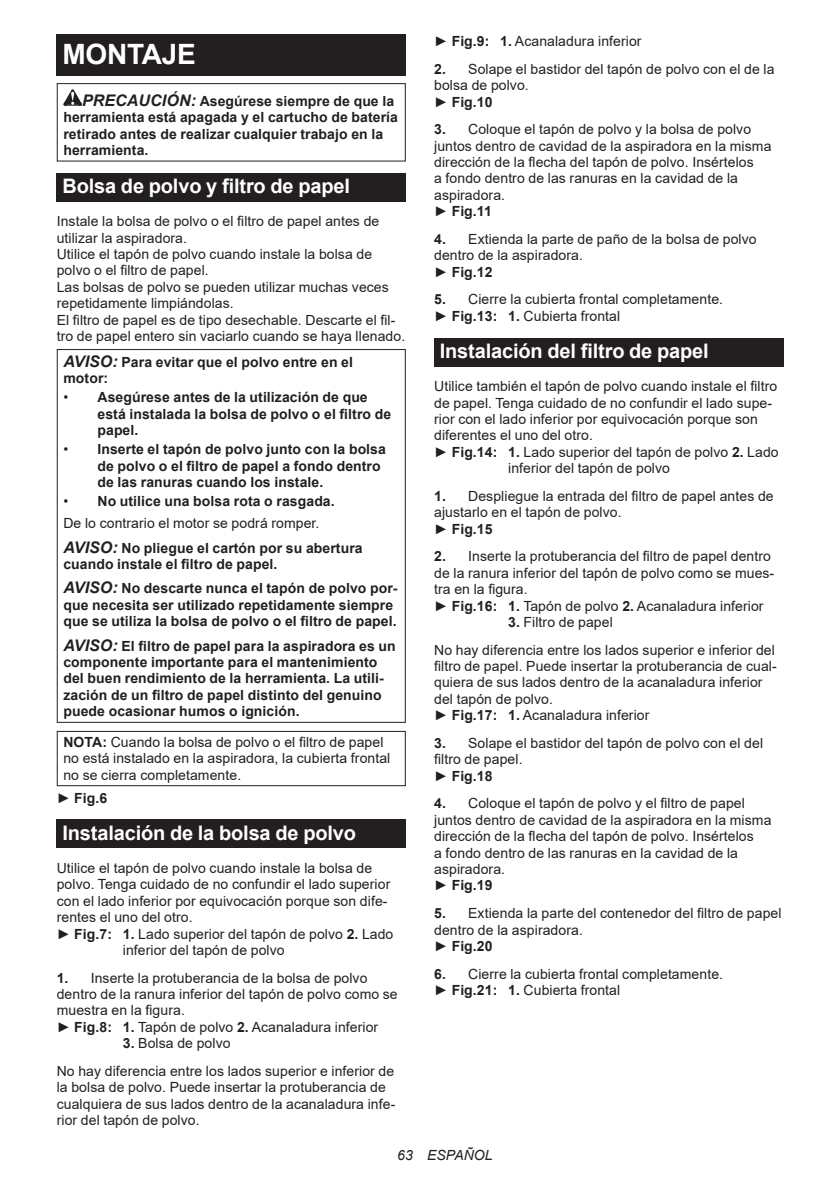
<style>
.page{position:relative;width:840px;height:1191px;background:#fff}
.page>*{position:absolute;margin:0;border:0;box-sizing:border-box;transform-origin:0 0}
.t1{font:700 28px "Arial";letter-spacing:-.01em;color:#fff}
.t2{font:700 20px "Arial";letter-spacing:-.01em;color:#fff}
.t3{font:14px/16.4px "Arial";letter-spacing:.005em;color:#231f20}
.t4{font:700 14px/16.4px "Arial";letter-spacing:.005em;color:#231f20}
.t5{font:italic 14px "Arial";letter-spacing:.005em;color:#231f20}
.s1{font-style:italic;font-size:16px}
.s2{font-weight:400}
.s3{font-weight:700}
</style>
<div class="page">
<div style="left:57px;top:34px;width:348px;height:41px;background:#231f20"></div>
<svg style="left:63px;top:89px;width:19px;height:17px"></svg>
<div style="left:57px;top:83px;width:348px;height:79px;border:1px solid #231f20"></div>
<div style="left:57px;top:173px;width:348px;height:28px;background:#231f20"></div>
<div style="left:57px;top:349px;width:348px;height:374px;border:1px solid #231f20"></div>
<div style="left:57px;top:731px;width:348px;height:55px;border:1px solid #231f20"></div>
<div style="left:57px;top:819px;width:348px;height:29px;background:#231f20"></div>
<div style="left:434px;top:338px;width:348px;height:28px;background:#231f20"></div>
<h1 class="t1" style="left:62px;top:34px;width:135px">MONTAJE</h1>
<p class="t4" style="left:63px;top:93px;width:336px;text-indent:19px"><span class="s1">PRECAUCIÓN:</span> Asegúrese siempre de que la herramienta está apagada y el cartucho de batería retirado antes de realizar cualquier trabajo en la herramienta.</p>
<h2 class="t2" style="left:62px;top:172px;width:289px">Bolsa de polvo y filtro de papel</h2>
<p class="t3" style="left:57px;top:213px;width:350px">Instale la bolsa de polvo o el filtro de papel antes de utilizar la aspiradora.<br>Utilice el tapón de polvo cuando instale la bolsa de polvo o el filtro de papel.<br>Las bolsas de polvo se pueden utilizar muchas veces repetidamente limpiándolas.<br>El filtro de papel es de tipo desechable. Descarte el fil&shy;tro de papel entero sin vaciarlo cuando se haya llenado.</p>
<p class="t4" style="left:63px;top:354px;width:291px"><span class="s1">AVISO:</span> Para evitar que el polvo entre en el motor:</p>
<p class="t4" style="left:97px;top:389px;width:295px;text-indent:-34px"><span class="s2">•</span> Asegúrese antes de la utilización de que está instalada la bolsa de polvo o el filtro de papel.</p>
<p class="t4" style="left:97px;top:441px;width:290px;text-indent:-34px"><span class="s2">•</span> Inserte el tapón de polvo junto con la bolsa de polvo o el filtro de papel a fondo dentro de las ranuras cuando los instale.</p>
<p class="t3" style="left:63px;top:490px;width:273px;line-height:22px">• <span class="s3">No utilice una bolsa rota o rasgada.<br></span>De lo contrario el motor se podrá romper.</p>
<p class="t4" style="left:63px;top:540px;width:300px"><span class="s1">AVISO:</span> No pliegue el cartón por su abertura cuando instale el filtro de papel.</p>
<p class="t4" style="left:63px;top:580px;width:335px"><span class="s1">AVISO:</span> No descarte nunca el tapón de polvo por&shy;que necesita ser utilizado repetidamente siempre que se utiliza la bolsa de polvo o el filtro de papel.</p>
<p class="t4" style="left:63px;top:637px;width:334px"><span class="s1">AVISO:</span> El filtro de papel para la aspiradora es un componente importante para el mantenimiento del buen rendimiento de la herramienta. La utili&shy;zación de un filtro de papel distinto del genuino puede ocasionar humos o ignición.</p>
<p class="t3" style="left:63px;top:733px;width:328px"><span class="s3">NOTA:</span> Cuando la bolsa de polvo o el filtro de papel no está instalado en la aspiradora, la cubierta frontal no se cierra completamente.</p>
<p class="t4" style="left:57px;top:789px;width:52px"><span class="s2">►</span> Fig.6</p>
<h2 class="t2" style="left:62px;top:818px;width:295px">Instalación de la bolsa de polvo</h2>
<p class="t3" style="left:57px;top:859px;width:317px">Utilice el tapón de polvo cuando instale la bolsa de</p>
<p class="t3" style="left:57px;top:876px;width:335px">polvo. Tenga cuidado de no confundir el lado superior</p>
<p class="t3" style="left:57px;top:892px;width:332px">con el lado inferior por equivocación porque son dife-</p>
<p class="t3" style="left:57px;top:909px;width:137px">rentes el uno del otro.</p>
<p class="t3" style="left:57px;top:925px;width:338px">► <span class="s3">Fig.7: 1.</span> Lado superior del tapón de polvo <span class="s3">2.</span> Lado</p>
<p class="t3" style="left:123px;top:941px;width:163px">inferior del tapón de polvo</p>
<p class="t3" style="left:57px;top:969px;width:342px"><span class="s3">1.</span> Inserte la protuberancia de la bolsa de polvo dentro de la ranura inferior del tapón de polvo como se muestra en la figura.<br>► <span class="s3">Fig.8: 1.</span> Tapón de polvo <span class="s3">2.</span> Acanaladura inferior</p>
<p class="t3" style="left:57px;top:1029px;width:339px;line-height:27.8px;text-indent:66px"><span class="s3">3.</span> Bolsa de polvo<br>No hay diferencia entre los lados superior e inferior de</p>
<p class="t3" style="left:57px;top:1079px;width:340px">la bolsa de polvo. Puede insertar la protuberancia de cualquiera de sus lados dentro de la acanaladura infe&shy;rior del tapón de polvo.</p>
<p class="t3" style="left:434px;top:33px;width:209px">► <span class="s3">Fig.9: 1.</span> Acanaladura inferior</p>
<p class="t3" style="left:434px;top:61px;width:342px"><span class="s3">2.</span> Solape el bastidor del tapón de polvo con el de la bolsa de polvo.<br>► <span class="s3">Fig.10</span></p>
<p class="t3" style="left:434px;top:121px;width:338px"><span class="s3">3.</span> Coloque el tapón de polvo y la bolsa de polvo juntos dentro de cavidad de la aspiradora en la misma dirección de la flecha del tapón de polvo. Insértelos<br>a fondo dentro de las ranuras en la cavidad de la aspiradora.<br>► <span class="s3">Fig.11</span></p>
<p class="t3" style="left:434px;top:231px;width:324px"><span class="s3">4.</span> Extienda la parte de paño de la bolsa de polvo dentro de la aspiradora.<br>► <span class="s3">Fig.12</span></p>
<p class="t3" style="left:434px;top:291px;width:290px"><span class="s3">5.</span> Cierre la cubierta frontal completamente. ► <span class="s3">Fig.13: 1.</span> Cubierta frontal</p>
<h2 class="t2" style="left:439px;top:337px;width:270px">Instalación del filtro de papel</h2>
<p class="t3" style="left:434px;top:378px;width:344px">Utilice también el tapón de polvo cuando instale el filtro</p>
<p class="t3" style="left:434px;top:394px;width:339px">de papel. Tenga cuidado de no confundir el lado supe-</p>
<p class="t3" style="left:434px;top:411px;width:325px">rior con el lado inferior por equivocación porque son</p>
<p class="t3" style="left:434px;top:427px;width:160px">diferentes el uno del otro.</p>
<p class="t3" style="left:434px;top:443px;width:346px">► <span class="s3">Fig.14: 1.</span> Lado superior del tapón de polvo <span class="s3">2.</span> Lado</p>
<p class="t3" style="left:508px;top:460px;width:163px">inferior del tapón de polvo</p>
<p class="t3" style="left:434px;top:488px;width:341px"><span class="s3">1.</span> Despliegue la entrada del filtro de papel antes de ajustarlo en el tapón de polvo.<br>► <span class="s3">Fig.15</span></p>
<p class="t3" style="left:434px;top:548px;width:341px"><span class="s3">2.</span> Inserte la protuberancia del filtro de papel dentro de la ranura inferior del tapón de polvo como se mues&shy;tra en la figura.<br>► <span class="s3">Fig.16: 1.</span> Tapón de polvo <span class="s3">2.</span> Acanaladura inferior</p>
<p class="t3" style="left:434px;top:608px;width:342px;line-height:27.8px;text-indent:74px"><span class="s3">3.</span> Filtro de papel<br>No hay diferencia entre los lados superior e inferior del</p>
<p class="t3" style="left:434px;top:658px;width:344px">filtro de papel. Puede insertar la protuberancia de cual&shy;quiera de sus lados dentro de la acanaladura inferior del tapón de polvo.<br>► <span class="s3">Fig.17: 1.</span> Acanaladura inferior</p>
<p class="t3" style="left:434px;top:734px;width:330px"><span class="s3">3.</span> Solape el bastidor del tapón de polvo con el del filtro de papel.<br>► <span class="s3">Fig.18</span></p>
<p class="t3" style="left:434px;top:795px;width:338px"><span class="s3">4.</span> Coloque el tapón de polvo y el filtro de papel juntos dentro de cavidad de la aspiradora en la misma dirección de la flecha del tapón de polvo. Insértelos<br>a fondo dentro de las ranuras en la cavidad de la aspiradora.<br>► <span class="s3">Fig.19</span></p>
<p class="t3" style="left:434px;top:905px;width:349px"><span class="s3">5.</span> Extienda la parte del contenedor del filtro de papel dentro de la aspiradora.<br>► <span class="s3">Fig.20</span></p>
<p class="t3" style="left:434px;top:965px;width:290px"><span class="s3">6.</span> Cierre la cubierta frontal completamente. ► <span class="s3">Fig.21: 1.</span> Cubierta frontal</p>
<p class="t5" style="left:397px;top:1146px;width:97px">63 ESPAÑOL</p>
</div>
